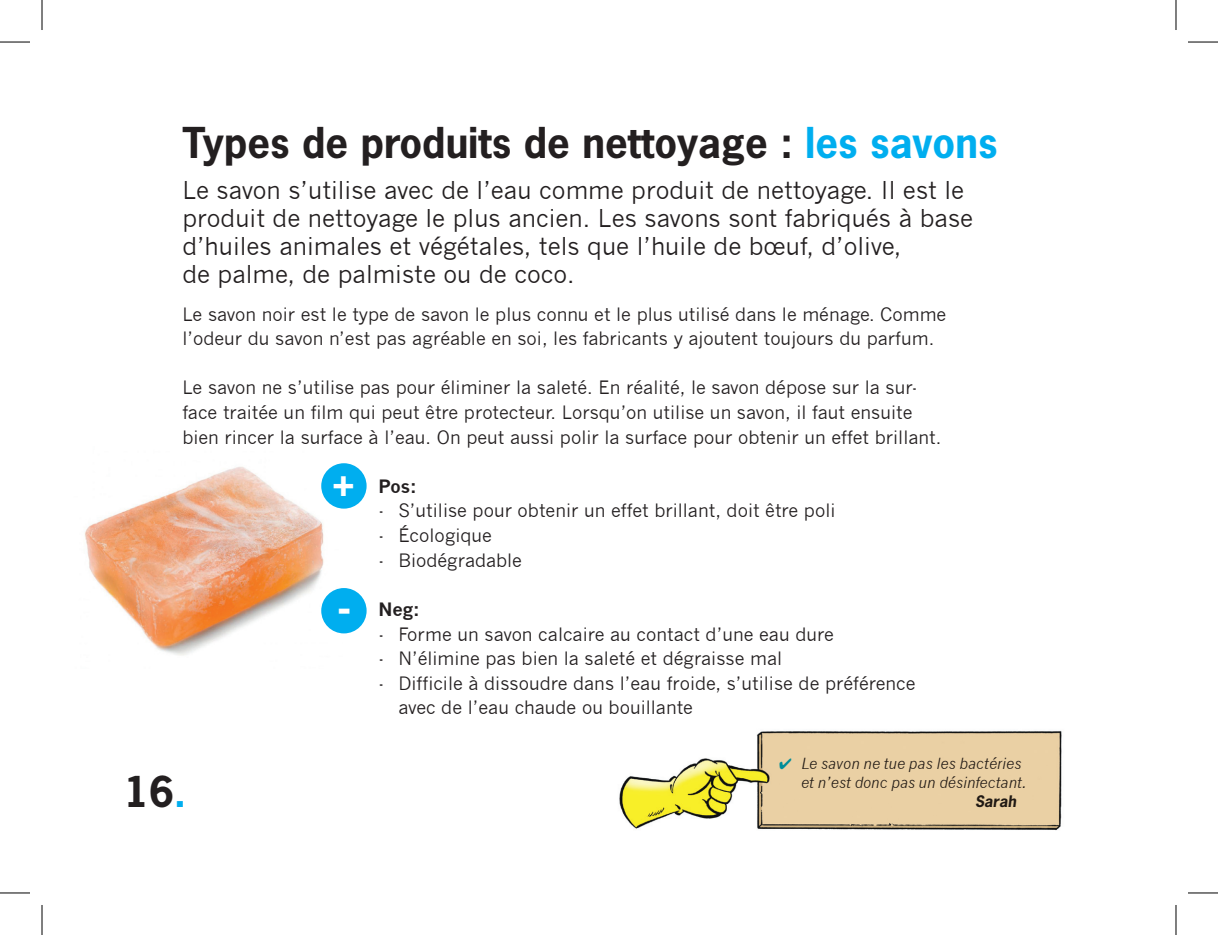
<style>
.page{position:relative;width:1218px;height:935px;background:#fff}
.page>*{position:absolute;margin:0;border:0;box-sizing:border-box;transform-origin:0 0}
.t1{font:700 40px "News Gothic Std";color:#231f20}
.t2{font:700 40px "News Gothic Std";color:#fff}
.t3{font:24px/28px "News Gothic";color:#231f20}
.t4{font:18px/24.6px "News Gothic";color:#231f20}
.t5{font:700 18px "News Gothic";color:#231f20}
.t6{font:italic 15px/19px "News Gothic";color:#231f20}
.t7{font:italic 700 15px "News Gothic Std";color:#231f20}
.s1{color:#00aeef}
</style>
<div class="page">
<img style="left:84px;top:463px;width:259px;height:193px">
<img style="left:757px;top:730px;width:305px;height:14px">
<img style="left:619px;top:744px;width:443px;height:87px">
<div style="left:321px;top:463px;width:46px;height:45px;background:#00aeef;border-radius:50%"></div>
<div style="left:321px;top:588px;width:46px;height:45px;background:#00aeef;border-radius:50%"></div>
<hr style="left:0;top:42px;width:30px;height:1px;background:#000">
<hr style="left:1188px;top:42px;width:30px;height:1px;background:#000">
<hr style="left:0;top:892px;width:30px;height:1px;background:#000">
<hr style="left:1188px;top:892px;width:30px;height:1px;background:#000">
<hr style="left:42px;top:0;width:1px;height:30px;background:#000">
<hr style="left:42px;top:904px;width:1px;height:30px;background:#000">
<hr style="left:1176px;top:0;width:1px;height:30px;background:#000">
<hr style="left:1176px;top:904px;width:1px;height:30px;background:#000">
<h1 class="t1" style="left:182px;top:117px;width:817px">Types de produits de nettoyage : <span class="s1">les savons</span></h1>
<p class="t3" style="left:182px;top:176px;width:792px">Le savon s’utilise avec de l’eau comme produit de nettoyage. Il est le produit de nettoyage le plus ancien. Les savons sont fabriqués à base d’huiles animales et végétales, tels que l’huile de bœuf, d’olive,<br>de palme, de palmiste ou de coco.</p>
<p class="t4" style="left:182px;top:302px;width:765px">Le savon noir est le type de savon le plus connu et le plus utilisé dans le ménage. Comme l’odeur du savon n’est pas agréable en soi, les fabricants y ajoutent toujours du parfum.</p>
<p class="t4" style="left:182px;top:375px;width:761px">Le savon ne s’utilise pas pour éliminer la saleté. En réalité, le savon dépose sur la sur&shy;face traitée un film qui peut être protecteur. Lorsqu’on utilise un savon, il faut ensuite bien rincer la surface à l’eau. On peut aussi polir la surface pour obtenir un effet brillant.</p>
<p class="t5" style="left:378px;top:475px;width:40px">Pos:</p>
<p class="t4" style="left:378px;top:498px;width:459px">- S’utilise pour obtenir un effet brillant, doit être poli</p>
<p class="t4" style="left:378px;top:523px;width:115px">- Écologique</p>
<p class="t4" style="left:378px;top:548px;width:145px">- Biodégradable</p>
<p class="t5" style="left:378px;top:598px;width:43px">Neg:</p>
<p class="t4" style="left:378px;top:621px;width:457px">- Forme un savon calcaire au contact d’une eau dure</p>
<p class="t4" style="left:378px;top:646px;width:405px">- N’élimine pas bien la saleté et dégraisse mal</p>
<p class="t4" style="left:398px;top:671px;width:519px;text-indent:-20px">- Difficile à dissoudre dans l’eau froide, s’utilise de préférence avec de l’eau chaude ou bouillante</p>
<h1 class="t2" style="left:332px;top:454px;width:25px">+</h1>
<h1 class="t2" style="left:338px;top:581px;width:15px">-</h1>
<h1 class="t1" style="left:124px;top:765px;width:64px">16<span class="s1">.</span></h1>
<p class="t6" style="left:801px;top:754px;width:227px;text-indent:-22px"><span class="s1">✔</span> Le savon ne tue pas les bactéries et n’est donc pas un désinfectant.</p>
<p class="t7" style="left:975px;top:791px;width:43px">Sarah</p>
</div>
